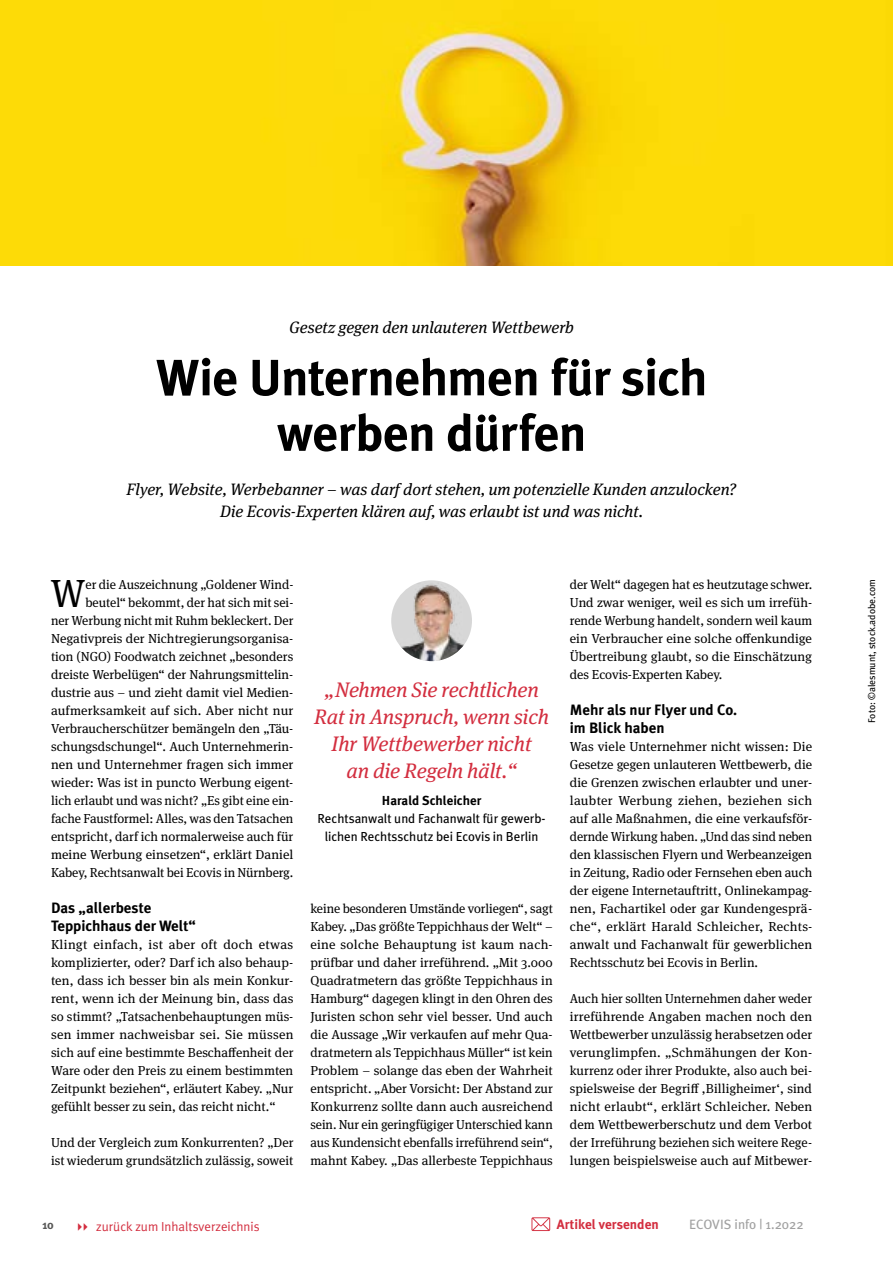
<style>
.page{position:relative;width:893px;height:1263px;background:#fff}
.page>*{position:absolute;margin:0;border:0;box-sizing:border-box;transform-origin:0 0}
.Headline_34_37pt{font:700 51px/55.5px "Meta Plus";letter-spacing:-.015em;color:#000;text-align:center}
.Fließtext__Initale{font:39.15px "Meta Serif OT";color:#000}
.Zitat__Bild_zentrier{font:italic 21px/27px "Meta Serif OT";letter-spacing:-.005em;color:#d32e3f;text-align:center}
.Vorspann{font:italic 16.5px/22.5px "Meta Serif OT";color:#000;text-align:center}
.Dachzeile{font:italic 16.5px "Meta Serif OT";color:#000}
.Zwischenheadline{font:700 15px "Meta Plus";color:#000}
.t1{font:13.5px "Meta Plus";color:#a1a1a1}
.t2{font:700 13.5px "Meta Plus";color:#d32e3f}
.Fließtext{font:13.05px/18px "Meta Serif OT";color:#000;text-align:justify}
.Fließtext__Initale-2{font:13.05px/18px "Meta Serif OT";color:#000;text-align:right}
.Zitatgeber__Links{font:13.05px/18px "Meta Plus";color:#000;text-align:center}
.t3{font:13.05px "Meta Plus Normal";color:#d32e3f}
.t4{font:700 12px "Meta Plus";color:#575756}
.Bildunterschrift{font:9.75px "Meta Plus";color:#000}
.s1{font-weight:700}
</style>
<div class="page">
<img style="left:0;top:0;width:893px;height:265px">
<img style="left:391px;top:580px;width:81px;height:81px;border-radius:40px">
<hr style="left:892px;top:885px;width:1px;height:280px;background:#eaeaea">
<svg style="left:531px;top:1217px;width:19px;height:14px"></svg>
<p class="Dachzeile" style="left:289px;top:318px;width:286px">Gesetz gegen den unlauteren Wettbewerb</p>
<p class="Headline_34_37pt" style="left:156px;top:350px;width:553px">Wie Unternehmen für sich werben dürfen</p>
<p class="Vorspann" style="left:127px;top:478px;width:611px">Flyer, Website, Werbebanner – was darf dort stehen, um potenzielle Kunden anzulocken?<br>Die Ecovis-Experten klären auf, was erlaubt ist und was nicht.</p>
<p class="Fließtext__Initale-2" style="left:51px;top:576px;width:244px">er die Auszeichnung „Goldener Wind&shy;beutel“ bekommt, der hat sich mit sei-<br>ner Werbung nicht mit Ruhm bekleckert. Der Negativpreis der Nichtregierungsorganisa&shy;tion (NGO) Foodwatch zeichnet „besonders dreiste Werbelügen“ der Nahrungsmittelin&shy;dustrie aus – und zieht damit viel Medien&shy;aufmerksamkeit auf sich. Aber nicht nur Verbraucherschützer bemängeln den „Täu&shy;schungsdschungel“. Auch Unternehmerin&shy;nen und Unternehmer fragen sich immer wieder: Was ist in puncto Werbung eigent&shy;lich erlaubt und was nicht? „Es gibt eine ein&shy;fache Faustformel: Alles, was den Tatsachen entspricht, darf ich normalerweise auch für meine Werbung einsetzen“, erklärt Daniel Kabey, Rechtsanwalt bei Ecovis in Nürnberg.</p>
<p class="Zwischenheadline" style="left:51px;top:899px;width:102px">Das „allerbeste</p>
<p class="Zwischenheadline" style="left:51px;top:917px;width:146px">Teppichhaus der Welt“</p>
<p class="Fließtext" style="left:51px;top:936px;width:244px">Klingt einfach, ist aber oft doch etwas komplizierter, oder? Darf ich also behaup&shy;ten, dass ich besser bin als mein Konkur&shy;rent, wenn ich der Meinung bin, dass das so stimmt? „Tatsachenbehauptungen müs&shy;sen immer nachweisbar sei. Sie müssen sich auf eine bestimmte Beschaffenheit der Ware oder den Preis zu einem bestimmten Zeitpunkt beziehen“, erläutert Kabey. „Nur gefühlt besser zu sein, das reicht nicht.“</p>
<p class="Fließtext" style="left:51px;top:1134px;width:244px">Und der Vergleich zum Konkurrenten? „Der ist wiederum grundsätzlich zulässig, soweit</p>
<p class="Fließtext__Initale" style="left:50px;top:571px;width:37px">W</p>
<p class="Zitat__Bild_zentrier" style="left:314px;top:677px;width:236px">„Nehmen Sie rechtlichen<br>Rat in Anspruch, wenn sich<br>Ihr Wettbewerber nicht<br>an die Regeln hält.“</p>
<p class="Zitatgeber__Links" style="left:318px;top:791px;width:228px"><span class="s1">Harald Schleicher<br></span>Rechtsanwalt und Fachanwalt für gewerb&shy;lichen Rechtsschutz bei Ecovis in Berlin</p>
<p class="Fließtext" style="left:310px;top:900px;width:244px;text-align:left">keine besonderen Umstände vorliegen“, sagt Kabey. „Das größte Teppichhaus der Welt“ – eine solche Behauptung ist kaum nach&shy;prüfbar und daher irreführend. „Mit 3.000<br>Quadratmetern das größte Teppichhaus in Hamburg“ dagegen klingt in den Ohren des Juristen schon sehr viel besser. Und auch die Aussage „Wir verkaufen auf mehr Qua&shy;dratmetern als Teppichhaus Müller“ ist kein Problem – solange das eben der Wahrheit entspricht. „Aber Vorsicht: Der Abstand zur Konkurrenz sollte dann auch ausreichend sein. Nur ein geringfügiger Unterschied kann aus Kundensicht ebenfalls irreführend sein“, mahnt Kabey. „Das allerbeste Teppichhaus</p>
<p class="Fließtext" style="left:570px;top:576px;width:244px">der Welt“ dagegen hat es heutzutage schwer.<br>Und zwar weniger, weil es sich um irrefüh&shy;rende Werbung handelt, sondern weil kaum ein Verbraucher eine solche offenkundige Übertreibung glaubt, so die Einschätzung des Ecovis-Experten Kabey.</p>
<p class="Zwischenheadline" style="left:570px;top:701px;width:169px">Mehr als nur Flyer und Co.</p>
<p class="Zwischenheadline" style="left:570px;top:719px;width:96px">im Blick haben</p>
<p class="Fließtext" style="left:570px;top:738px;width:244px">Was viele Unternehmer nicht wissen: Die Gesetze gegen unlauteren Wettbewerb, die die Grenzen zwischen erlaubter und uner&shy;laubter Werbung ziehen, beziehen sich auf alle Maßnahmen, die eine verkaufsför&shy;dernde Wirkung haben. „Und das sind neben den klassischen Flyern und Werbeanzeigen in Zeitung, Radio oder Fernsehen eben auch der eigene Internetauftritt, Onlinekampag&shy;nen, Fachartikel oder gar Kundengesprä&shy;che“, erklärt Harald Schleicher, Rechts&shy;anwalt und Fachanwalt für gewerblichen Rechtsschutz bei Ecovis in Berlin.</p>
<p class="Fließtext" style="left:570px;top:990px;width:244px">Auch hier sollten Unternehmen daher weder irreführende Angaben machen noch den Wettbewerber unzulässig herabsetzen oder verunglimpfen. „Schmähungen der Kon&shy;kurrenz oder ihrer Produkte, also auch bei&shy;spielsweise der Begriff ,Billigheimer‘, sind nicht erlaubt“, erklärt Schleicher. Neben dem Wettbewerberschutz und dem Verbot der Irreführung beziehen sich weitere Rege&shy;lungen beispielsweise auch auf Mitbewer-</p>
<p class="t4" style="left:43px;top:1218px;width:13px">10</p>
<p class="t3" style="left:96px;top:1219px;width:165px">zurück zum Inhaltsverzeichnis</p>
<p class="t2" style="left:557px;top:1216px;width:103px">Artikel versenden</p>
<p class="t1" style="left:689px;top:1216px;width:116px">ECOVIS info | 1.2022</p>
<p class="Bildunterschrift" style="left:866px;top:723px;width:145px;rotate:-90deg">Foto: ©alesmunt, stock.adobe.com</p>
</div>
